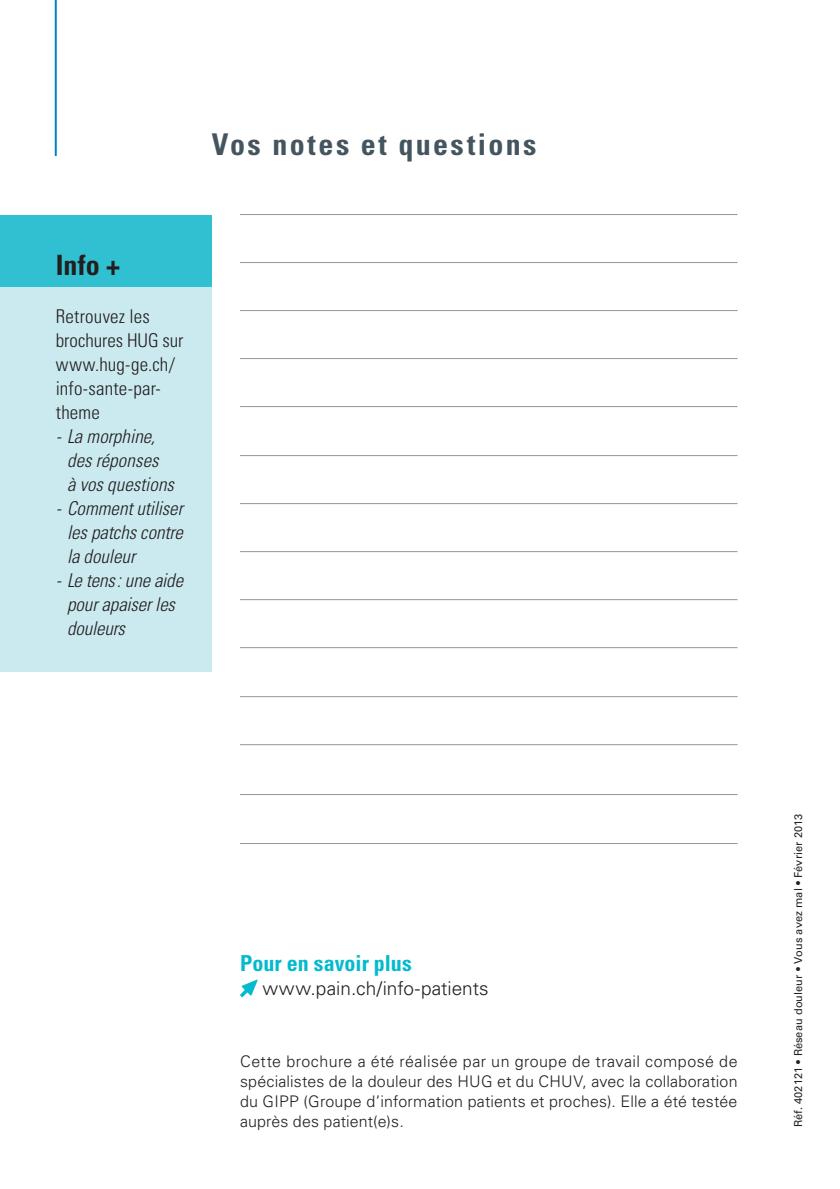
<style>
.page{position:relative;width:840px;height:1189px;background:#fff}
.page>*{position:absolute;margin:0;border:0;box-sizing:border-box;transform-origin:0 0}
.t1{font:700 condensed 30px "Univers LT Std";letter-spacing:.085em;color:#45555f}
.t2{font:700 condensed 28px "Univers LT Std";color:#231f20}
.t3{font:700 condensed 22px "Univers LT Std";color:#03bace}
.t4{font:italic 300 condensed 19px/24px "Univers LT Std";color:#231f20}
.t5{font:300 condensed 19px/24px "Univers LT Std";letter-spacing:.01em;color:#231f20}
.t6{font:300 19px "Univers LT Std";color:#231f20}
.t7{font:300 16px/20px "Univers LT Std";letter-spacing:.01em;color:#231f20;text-align:justify}
.t8{font:11px "Univers LT Std";color:#231f20}
</style>
<div class="page">
<hr style="left:55px;top:0;width:2px;height:156px;background:#0081c6">
<hr style="left:240px;top:214px;width:497px;height:1px;background:#939598">
<hr style="left:240px;top:262px;width:497px;height:1px;background:#939598">
<hr style="left:240px;top:503px;width:497px;height:1px;background:#939598">
<hr style="left:240px;top:310px;width:497px;height:1px;background:#939598">
<hr style="left:240px;top:551px;width:497px;height:1px;background:#939598">
<hr style="left:240px;top:358px;width:497px;height:1px;background:#939598">
<hr style="left:240px;top:599px;width:497px;height:1px;background:#939598">
<hr style="left:240px;top:696px;width:497px;height:1px;background:#939598">
<hr style="left:240px;top:406px;width:497px;height:1px;background:#939598">
<hr style="left:240px;top:647px;width:497px;height:1px;background:#939598">
<hr style="left:240px;top:744px;width:497px;height:1px;background:#939598">
<hr style="left:240px;top:794px;width:497px;height:1px;background:#939598">
<hr style="left:240px;top:455px;width:497px;height:1px;background:#939598">
<hr style="left:240px;top:843px;width:497px;height:1px;background:#939598">
<svg style="left:240px;top:979px;width:18px;height:18px"></svg>
<div style="left:0;top:215px;width:212px;height:72px;background:#30c0d2"></div>
<div style="left:0;top:287px;width:212px;height:384px;background:#cbeaf0"></div>
<h1 class="t1" style="left:212px;top:126px;width:326px">Vos notes et questions</h1>
<h2 class="t2" style="left:56px;top:248px;width:66px">Info +</h2>
<p class="t5" style="left:56px;top:304px;width:129px">Retrouvez les brochures HUG sur www.hug-ge.ch/ info-sante-par&shy;theme</p>
<p class="t4" style="left:67px;top:424px;width:108px;text-indent:-11px">- La morphine, des réponses<br>à vos questions</p>
<p class="t4" style="left:67px;top:496px;width:117px;text-align:justify;text-indent:-11px">- Comment utiliser les patchs contre la douleur</p>
<p class="t4" style="left:67px;top:568px;width:117px;text-indent:-11px">- Le tens: une aide pour apaiser les douleurs</p>
<h3 class="t3" style="left:240px;top:950px;width:173px">Pour en savoir plus</h3>
<p class="t6" style="left:262px;top:977px;width:228px">www.pain.ch/info-patients</p>
<p class="t7" style="left:240px;top:1051px;width:499px">Cette brochure a été réalisée par un groupe de travail composé de spécialistes de la douleur des HUG et du CHUV, avec la collaboration du GIPP (Groupe d’information patients et proches). Elle a été testée auprès des patient(e)s.</p>
<p class="t8" style="left:792px;top:1127px;width:315px;rotate:-90deg">Réf. 402121 • Réseau douleur • Vous avez mal • Février 2013</p>
</div>
